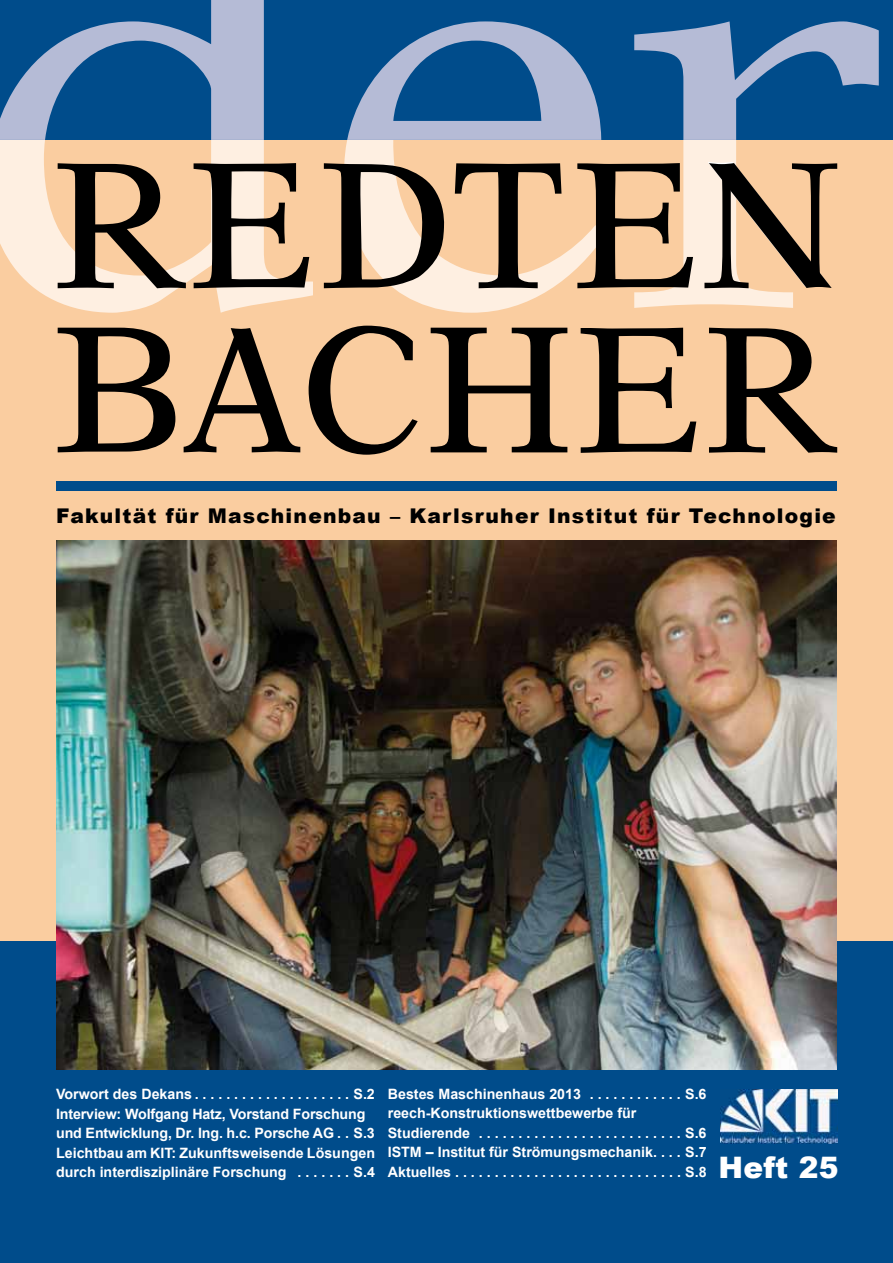
<style>
.page{position:relative;width:893px;height:1263px;background:#fff}
.page>*{position:absolute;margin:0;border:0;box-sizing:border-box;transform-origin:0 0}
.t1{font:900 29.55px "Arial";letter-spacing:.01em;color:#fff}
.t2{font:900 20.25px "Arial";letter-spacing:.06em;color:#000}
.t3{font:700 14.25px/19.5px "Arial";color:#fff}
</style>
<div class="page">
<div style="left:0;top:140px;width:893px;height:1123px;background:#facda0"></div>
<div style="left:0;top:0;width:893px;height:140px;background:#004c8b"></div>
<div style="left:0;top:941px;width:893px;height:322px;background:#004c8b"></div>
<svg style="left:0;top:140px;width:313px;height:173px;fill:#feefe1"></svg>
<svg style="left:435px;top:308px;width:72px;height:5px"></svg>
<svg style="left:0;top:0;width:264px;height:140px"></svg>
<svg style="left:58px;top:163px;width:128px;height:125px"></svg>
<svg style="left:709px;top:328px;width:128px;height:125px"></svg>
<svg style="left:194px;top:163px;width:115px;height:125px"></svg>
<svg style="left:581px;top:328px;width:115px;height:125px"></svg>
<svg style="left:324px;top:21px;width:555px;height:287px"></svg>
<svg style="left:431px;top:328px;width:136px;height:124px"></svg>
<svg style="left:308px;top:326px;width:110px;height:129px"></svg>
<svg style="left:184px;top:328px;width:116px;height:124px"></svg>
<svg style="left:58px;top:328px;width:117px;height:124px"></svg>
<div style="left:56px;top:481px;width:781px;height:10px;background:#004c8b"></div>
<img style="left:720px;top:1090px;width:117px;height:53px">
<img style="left:56px;top:540px;width:781px;height:529px">
<h2 class="t2" style="left:56px;top:501px;width:781px">Fakultät für Maschinenbau – Karlsruher Institut für Technologie</h2>
<p class="t3" style="left:56px;top:1085px;width:320px">Vorwort des Dekans . . . . . . . . . . . . . . . . . . . . S.2<br>Interview: Wolfgang Hatz, Vorstand Forschung und Entwicklung, Dr. Ing. h.c. Porsche AG . . S.3<br>Leichtbau am KIT: Zukunftsweisende Lösungen durch interdisziplinäre Forschung . . . . . . . S.4</p>
<p class="t3" style="left:388px;top:1085px;width:320px">Bestes Maschinenhaus 2013 . . . . . . . . . . . . S.6 reech-Konstruktionswettbewerbe für Studierende . . . . . . . . . . . . . . . . . . . . . . . . . . S.6<br>ISTM – Institut für Strömungsmechanik. . . . S.7<br>Aktuelles . . . . . . . . . . . . . . . . . . . . . . . . . . . . . S.8</p>
<h1 class="t1" style="left:718px;top:1146px;width:122px">Heft 25</h1>
</div>
